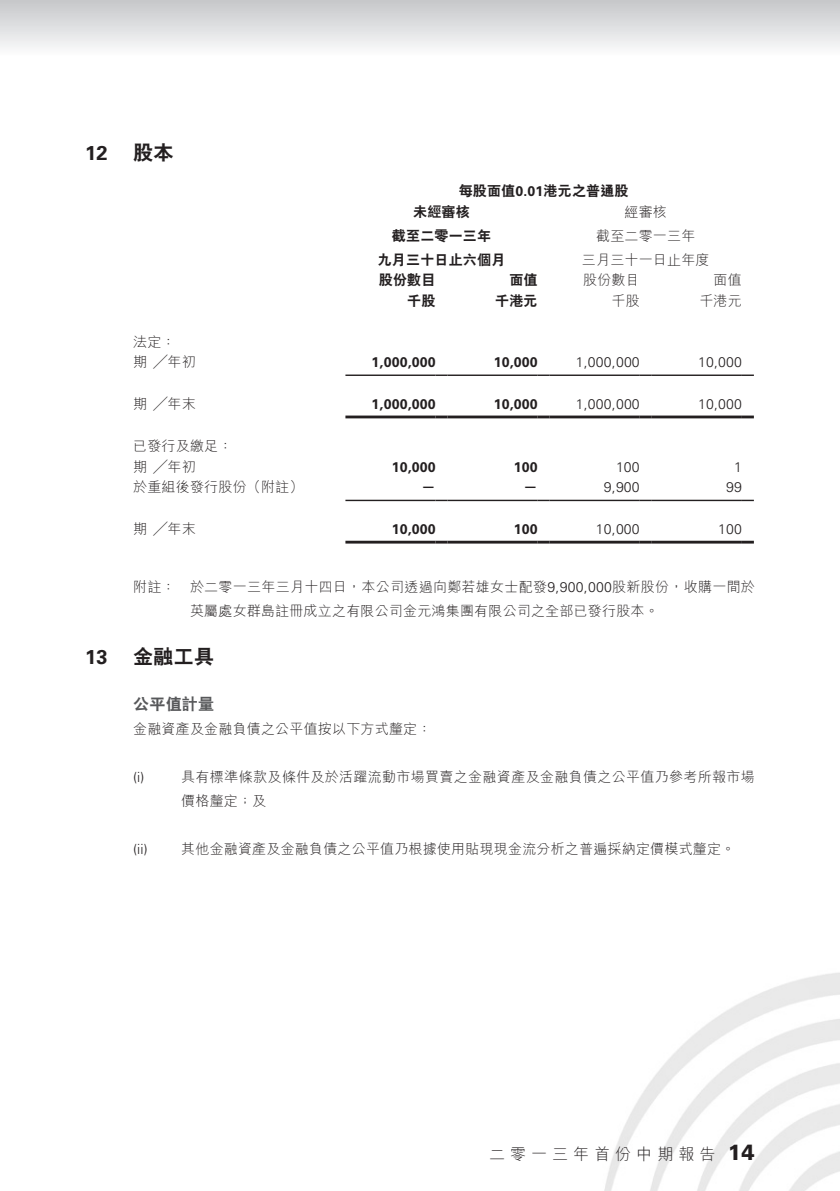
<style>
.page{position:relative;width:840px;height:1191px;background:#fff}
.page>*{position:absolute;margin:0;border:0;box-sizing:border-box;transform-origin:0 0}
.t1{font:900 22px "Univers LT Std";color:#231f20;scale:.9 1}
._17_H1__Note{font:800 20px "C Hei 2 HK";letter-spacing:.015em;color:#231f20}
._17_H1__Note-2{font:700 20px "Univers LT Std";color:#231f20}
.t2{font:300 16px "M Hei HK";letter-spacing:.315em;color:#231f20}
._18___H2__Note{font:800 16px "C Hei 2 HK";letter-spacing:.015em;color:#57585a}
._26___P2__Note{font:300 14px "M Hei HK";letter-spacing:.015em;color:#231f20}
._22____IN2__Note{font:300 14px "M Hei HK";letter-spacing:.015em;color:#231f20}
._02_Note_Text{font:300 14px "Univers LT Std";letter-spacing:.015em;color:#231f20}
._02_Note_Text-2{font:700 14px "Univers LT Std";letter-spacing:.015em;color:#231f20}
._02_Note_Text-3{font:800 14px/24px "C Hei 2 HK";letter-spacing:.015em;color:#231f20;text-align:center}
._29_Table_Stub__Note{font:300 14px "M Hei HK";letter-spacing:.015em;color:#231f20}
._02_Note_Text-4{font:300 14px/24px "M Hei HK";letter-spacing:.015em;color:#231f20;text-align:center}
._22____IN2__Note-2{font:300 14px "Univers LT Std";color:#231f20}
.s1{font-family:"Univers LT Std";font-weight:700}
.s2{font-family:"Univers LT Std"}
</style>
<div class="page">
<img style="left:604px;top:973px;width:235px;height:218px">
<div style="left:0;top:0;width:839px;height:75px;background:linear-gradient(to bottom,#c8c9cc,#fff)"></div>
<hr style="left:345px;top:374px;width:90px;height:2px;background:#231f20">
<svg style="left:435px;top:374px;width:12px;height:2px"></svg>
<hr style="left:447px;top:374px;width:90px;height:2px;background:#231f20">
<svg style="left:537px;top:374px;width:12px;height:2px"></svg>
<hr style="left:549px;top:374px;width:90px;height:2px;background:#231f20">
<svg style="left:639px;top:374px;width:12px;height:2px"></svg>
<hr style="left:651px;top:374px;width:90px;height:2px;background:#231f20">
<svg style="left:741px;top:374px;width:12px;height:2px"></svg>
<hr style="left:345px;top:500px;width:90px;height:1px;background:#231f20">
<svg style="left:435px;top:500px;width:12px;height:1px"></svg>
<hr style="left:447px;top:500px;width:90px;height:1px;background:#231f20">
<svg style="left:537px;top:500px;width:12px;height:1px"></svg>
<hr style="left:549px;top:500px;width:90px;height:1px;background:#231f20">
<svg style="left:639px;top:500px;width:12px;height:1px"></svg>
<hr style="left:651px;top:500px;width:90px;height:1px;background:#231f20">
<svg style="left:741px;top:500px;width:12px;height:1px"></svg>
<hr style="left:345px;top:415px;width:90px;height:3px;background:#231f20">
<svg style="left:435px;top:415px;width:12px;height:3px"></svg>
<hr style="left:447px;top:415px;width:90px;height:3px;background:#231f20">
<svg style="left:537px;top:415px;width:12px;height:3px"></svg>
<hr style="left:549px;top:415px;width:90px;height:3px;background:#231f20">
<svg style="left:639px;top:415px;width:12px;height:3px"></svg>
<hr style="left:651px;top:415px;width:90px;height:3px;background:#231f20">
<svg style="left:741px;top:415px;width:12px;height:3px"></svg>
<hr style="left:345px;top:541px;width:90px;height:2px;background:#231f20">
<svg style="left:435px;top:541px;width:12px;height:2px"></svg>
<hr style="left:447px;top:541px;width:90px;height:2px;background:#231f20">
<svg style="left:537px;top:541px;width:12px;height:2px"></svg>
<hr style="left:549px;top:541px;width:90px;height:2px;background:#231f20">
<svg style="left:639px;top:541px;width:12px;height:2px"></svg>
<hr style="left:651px;top:541px;width:90px;height:2px;background:#231f20">
<svg style="left:741px;top:541px;width:12px;height:2px"></svg>
<p class="_17_H1__Note-2" style="left:85px;top:141px;width:24px">12</p>
<p class="_17_H1__Note-2" style="left:85px;top:645px;width:24px">13</p>
<p class="_17_H1__Note" style="left:133px;top:139px;width:42px">股本</p>
<p class="_02_Note_Text-3" style="left:458px;top:179px;width:171px">每股面值<span class="s1">0.01</span>港元之普通股</p>
<p class="_02_Note_Text-3" style="left:377px;top:200px;width:129px">未經審核<br>截至二零一三年<br>九月三十日止六個月</p>
<p class="_02_Note_Text-4" style="left:581px;top:199px;width:129px">經審核<br>截至二零一三年<br>三月三十一日止年度</p>
<p class="_02_Note_Text-3" style="left:378px;top:268px;width:58px">股份數目</p>
<p class="_02_Note_Text-3" style="left:509px;top:268px;width:30px">面值</p>
<p class="_02_Note_Text-4" style="left:582px;top:267px;width:58px">股份數目</p>
<p class="_02_Note_Text-4" style="left:713px;top:267px;width:30px">面值</p>
<p class="_02_Note_Text-3" style="left:407px;top:289px;width:30px">千股</p>
<p class="_02_Note_Text-3" style="left:495px;top:289px;width:44px">千港元</p>
<p class="_02_Note_Text-4" style="left:611px;top:288px;width:30px">千股</p>
<p class="_02_Note_Text-4" style="left:699px;top:288px;width:44px">千港元</p>
<p class="_29_Table_Stub__Note" style="left:133px;top:332px;width:44px">法定：</p>
<p class="_29_Table_Stub__Note" style="left:133px;top:352px;width:64px">期 ╱年初</p>
<p class="_02_Note_Text-2" style="left:371px;top:354px;width:65px">1,000,000</p>
<p class="_02_Note_Text-2" style="left:493px;top:354px;width:45px">10,000</p>
<p class="_02_Note_Text" style="left:575px;top:354px;width:65px">1,000,000</p>
<p class="_02_Note_Text" style="left:697px;top:354px;width:45px">10,000</p>
<p class="_29_Table_Stub__Note" style="left:133px;top:394px;width:64px">期 ╱年末</p>
<p class="_29_Table_Stub__Note" style="left:133px;top:436px;width:101px">已發行及繳足：</p>
<p class="_02_Note_Text-2" style="left:371px;top:396px;width:65px">1,000,000</p>
<p class="_02_Note_Text-2" style="left:493px;top:396px;width:45px">10,000</p>
<p class="_02_Note_Text" style="left:575px;top:395px;width:65px">1,000,000</p>
<p class="_02_Note_Text" style="left:697px;top:395px;width:45px">10,000</p>
<p class="_29_Table_Stub__Note" style="left:133px;top:457px;width:64px">期 ╱年初</p>
<p class="_02_Note_Text-2" style="left:391px;top:459px;width:45px">10,000</p>
<p class="_02_Note_Text-2" style="left:513px;top:459px;width:25px">100</p>
<p class="_02_Note_Text" style="left:615px;top:458px;width:25px">100</p>
<p class="_02_Note_Text" style="left:733px;top:458px;width:9px">1</p>
<p class="_29_Table_Stub__Note" style="left:133px;top:477px;width:172px">於重組後發行股份（附註(</p>
<p class="_02_Note_Text-2" style="left:421px;top:478px;width:15px">—</p>
<p class="_02_Note_Text-2" style="left:523px;top:478px;width:15px">—</p>
<p class="_02_Note_Text" style="left:603px;top:479px;width:37px">9,900</p>
<p class="_02_Note_Text" style="left:725px;top:479px;width:17px">99</p>
<p class="_29_Table_Stub__Note" style="left:133px;top:519px;width:64px">期 ╱年末</p>
<p class="_02_Note_Text-2" style="left:391px;top:521px;width:45px">10,000</p>
<p class="_02_Note_Text-2" style="left:513px;top:521px;width:25px">100</p>
<p class="_02_Note_Text" style="left:595px;top:521px;width:45px">10,000</p>
<p class="_02_Note_Text" style="left:717px;top:521px;width:25px">100</p>
<p class="_26___P2__Note" style="left:133px;top:576px;width:44px">附註：</p>
<p class="_26___P2__Note" style="left:190px;top:576px;width:566px">於二零一三年三月十四日，本公司透過向鄭若雄女士配發<span class="s2">9,900,000</span>股新股份，收購一間於</p>
<p class="_26___P2__Note" style="left:190px;top:600px;width:470px">英屬處女群島註冊成立之有限公司金元鴻集團有限公司之全部已發行股本。</p>
<p class="_17_H1__Note" style="left:133px;top:643px;width:82px">金融工具</p>
<p class="_18___H2__Note" style="left:133px;top:693px;width:82px">公平值計量</p>
<p class="_26___P2__Note" style="left:133px;top:718px;width:299px">金融資產及金融負債之公平值按以下方式釐定：</p>
<p class="_22____IN2__Note" style="left:181px;top:766px;width:575px">具有標準條款及條件及於活躍流動市場買賣之金融資產及金融負債之公平值乃參考所報市場</p>
<p class="_22____IN2__Note-2" style="left:133px;top:768px;width:13px">) i(</p>
<p class="_22____IN2__Note-2" style="left:133px;top:840px;width:16px">i i( )</p>
<p class="_22____IN2__Note" style="left:181px;top:790px;width:86px">價格釐定；及</p>
<p class="_22____IN2__Note" style="left:181px;top:838px;width:555px">其他金融資產及金融負債之公平值乃根據使用貼現現金流分析之普遍採納定價模式釐定。</p>
<p class="t2" style="left:488px;top:1142px;width:228px">二零一三年首份中期報告</p>
<h1 class="t1" style="left:727px;top:1137px;width:31px">14</h1>
</div>
